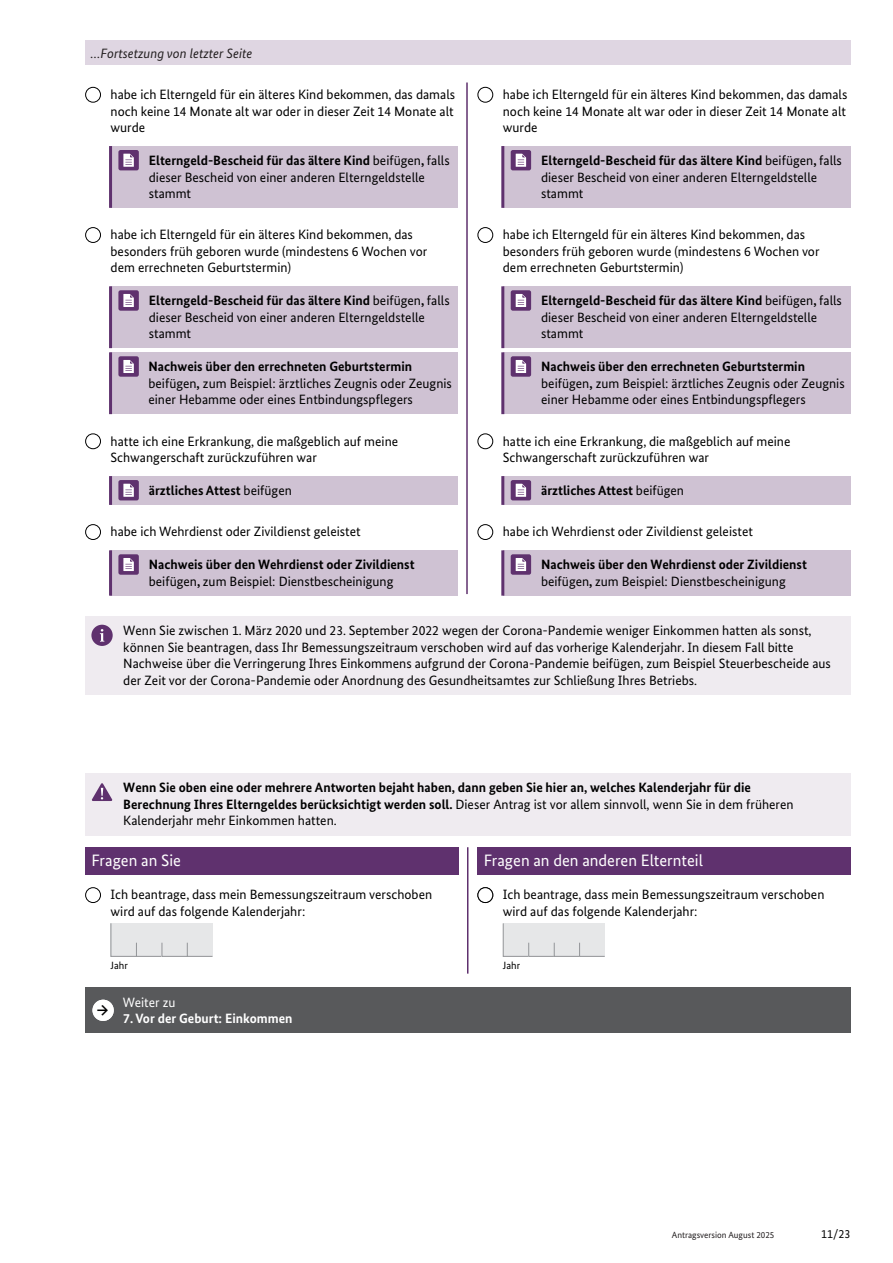
<style>
.page{position:relative;width:893px;height:1263px;background:#fff}
.page>*{position:absolute;margin:0;border:0;box-sizing:border-box;transform-origin:0 0}
.t1{font:16.5px "Bundes Sans";color:#fff}
.t2{font:700 15px "Bundes Sans";color:#000}
.t3{font:13.5px/16.5px "Bundes Sans";color:#000}
.t4{font:700 13.5px/16.5px "Bundes Sans";color:#000}
.t5{font:italic 13.5px "Bundes Sans";color:#231f20}
.t6{font:700 13.5px "Bundes Sans";color:#fff}
.t7{font:13.5px "Bundes Sans";color:#fff}
.t8{font:12px "Bundes Sans";color:#000}
.t9{font:10.5px "Bundes Sans";color:#000}
.t10{font:9px "Bundes Sans";color:#231f20}
.s1{font-weight:700}
.s2{font-weight:400}
</style>
<div class="page">
<div style="left:111px;top:146px;width:347px;height:62px;background:#cfc2d3"></div>
<hr style="left:109px;top:146px;width:3px;height:62px;background:#5f316e">
<div style="left:111px;top:286px;width:347px;height:62px;background:#cfc2d3"></div>
<hr style="left:109px;top:286px;width:3px;height:62px;background:#5f316e">
<div style="left:111px;top:352px;width:347px;height:62px;background:#cfc2d3"></div>
<hr style="left:109px;top:352px;width:3px;height:62px;background:#5f316e">
<div style="left:111px;top:476px;width:347px;height:29px;background:#cfc2d3"></div>
<hr style="left:109px;top:476px;width:3px;height:29px;background:#5f316e">
<div style="left:111px;top:550px;width:347px;height:46px;background:#cfc2d3"></div>
<hr style="left:109px;top:550px;width:3px;height:46px;background:#5f316e">
<div style="left:85px;top:87px;width:16px;height:16px;border:1px solid #000;border-radius:50%"></div>
<div style="left:118px;top:150px;width:21px;height:20px;background:#5f316e;border-radius:2px"></div>
<svg style="left:123px;top:154px;width:11px;height:13px"></svg>
<div style="left:85px;top:227px;width:16px;height:16px;border:1px solid #000;border-radius:50%"></div>
<div style="left:118px;top:290px;width:21px;height:21px;background:#5f316e;border-radius:2px"></div>
<svg style="left:123px;top:294px;width:11px;height:13px"></svg>
<div style="left:118px;top:356px;width:21px;height:21px;background:#5f316e;border-radius:2px"></div>
<svg style="left:123px;top:360px;width:11px;height:13px"></svg>
<div style="left:85px;top:433px;width:16px;height:16px;border:1px solid #000;border-radius:50%"></div>
<div style="left:118px;top:480px;width:21px;height:20px;background:#5f316e;border-radius:2px"></div>
<svg style="left:123px;top:484px;width:11px;height:13px"></svg>
<div style="left:85px;top:524px;width:16px;height:16px;border:1px solid #000;border-radius:50%"></div>
<div style="left:118px;top:554px;width:21px;height:21px;background:#5f316e;border-radius:2px"></div>
<svg style="left:123px;top:558px;width:11px;height:13px"></svg>
<div style="left:503px;top:146px;width:347px;height:62px;background:#cfc2d3"></div>
<hr style="left:501px;top:146px;width:3px;height:62px;background:#5f316e">
<div style="left:503px;top:286px;width:347px;height:62px;background:#cfc2d3"></div>
<hr style="left:501px;top:286px;width:3px;height:62px;background:#5f316e">
<div style="left:503px;top:352px;width:347px;height:62px;background:#cfc2d3"></div>
<hr style="left:501px;top:352px;width:3px;height:62px;background:#5f316e">
<div style="left:503px;top:476px;width:347px;height:29px;background:#cfc2d3"></div>
<hr style="left:501px;top:476px;width:3px;height:29px;background:#5f316e">
<div style="left:503px;top:550px;width:347px;height:46px;background:#cfc2d3"></div>
<hr style="left:501px;top:550px;width:3px;height:46px;background:#5f316e">
<div style="left:477px;top:87px;width:16px;height:16px;border:1px solid #000;border-radius:50%"></div>
<svg style="left:511px;top:150px;width:20px;height:20px"></svg>
<svg style="left:516px;top:154px;width:10px;height:13px"></svg>
<div style="left:477px;top:227px;width:16px;height:16px;border:1px solid #000;border-radius:50%"></div>
<div style="left:511px;top:290px;width:20px;height:21px;background:#5f316e;border-radius:2px"></div>
<svg style="left:516px;top:294px;width:10px;height:13px"></svg>
<div style="left:511px;top:356px;width:20px;height:21px;background:#5f316e;border-radius:2px"></div>
<svg style="left:516px;top:360px;width:10px;height:13px"></svg>
<div style="left:477px;top:433px;width:16px;height:16px;border:1px solid #000;border-radius:50%"></div>
<div style="left:511px;top:480px;width:20px;height:20px;background:#5f316e;border-radius:2px"></div>
<svg style="left:516px;top:484px;width:10px;height:13px"></svg>
<div style="left:477px;top:524px;width:16px;height:16px;border:1px solid #000;border-radius:50%"></div>
<div style="left:511px;top:554px;width:20px;height:21px;background:#5f316e;border-radius:2px"></div>
<svg style="left:516px;top:558px;width:10px;height:13px"></svg>
<div style="left:85px;top:616px;width:765px;height:79px;background:#efebf0"></div>
<div style="left:85px;top:773px;width:765px;height:62px;background:#efebf0"></div>
<div style="left:91px;top:625px;width:22px;height:21px;background:#5f316e;border-radius:50%"></div>
<svg style="left:100px;top:629px;width:4px;height:13px"></svg>
<svg style="left:92px;top:783px;width:20px;height:18px"></svg>
<div style="left:85px;top:847px;width:373px;height:27px;background:#5f316e"></div>
<div style="left:85px;top:887px;width:16px;height:16px;border:1px solid #000;border-radius:50%"></div>
<svg style="left:110px;top:923px;width:103px;height:34px;background:#e1e2e3"></svg>
<div style="left:477px;top:847px;width:373px;height:27px;background:#5f316e"></div>
<hr style="left:467px;top:847px;width:1px;height:127px;background:#5f316e">
<div style="left:477px;top:887px;width:16px;height:16px;border:1px solid #000;border-radius:50%"></div>
<svg style="left:502px;top:923px;width:103px;height:34px;background:#e1e3e4"></svg>
<div style="left:85px;top:988px;width:765px;height:45px;background:#58595b"></div>
<div style="left:92px;top:1000px;width:22px;height:21px;background:#fff;border-radius:50%"></div>
<hr style="left:466px;top:83px;width:2px;height:511px;background:#5f316e">
<div style="left:85px;top:41px;width:765px;height:24px;background:#dfd6e2"></div>
<p class="t5" style="left:91px;top:45px;width:163px">…Fortsetzung von letzter Seite</p>
<p class="t3" style="left:111px;top:86px;width:346px;text-align:justify">habe ich Elterngeld für ein älteres Kind bekommen, das damals noch keine 14 Monate alt war oder in dieser Zeit 14 Monate alt wurde</p>
<p class="t3" style="left:149px;top:152px;width:302px"><span class="s1">Elterngeld-Bescheid für das ältere Kind</span> beifügen<span class="s1">,</span> falls dieser Bescheid von einer anderen Elterngeldstelle stammt</p>
<p class="t3" style="left:111px;top:226px;width:318px">habe ich Elterngeld für ein älteres Kind bekommen, das besonders früh geboren wurde (mindestens 6 Wochen vor dem errechneten Geburtstermin)</p>
<p class="t3" style="left:149px;top:292px;width:302px"><span class="s1">Elterngeld-Bescheid für das ältere Kind</span> beifügen<span class="s1">,</span> falls dieser Bescheid von einer anderen Elterngeldstelle stammt</p>
<p class="t3" style="left:148px;top:358px;width:305px"><span class="s1">Nachweis über den errechneten Geburtstermin </span>beifügen<span class="s1">,</span> zum Beispiel: ärztliches Zeugnis oder Zeugnis einer Hebamme oder eines Entbindungspflegers</p>
<p class="t3" style="left:111px;top:432px;width:289px">hatte ich eine Erkrankung, die maßgeblich auf meine<br>Schwangerschaft zurückzuführen war</p>
<p class="t4" style="left:149px;top:482px;width:145px">ärztliches Attest <span class="s2">beifügen</span></p>
<p class="t3" style="left:111px;top:523px;width:252px">habe ich Wehrdienst oder Zivildienst geleistet</p>
<p class="t4" style="left:149px;top:556px;width:267px">Nachweis über den Wehrdienst oder Zivildienst <span class="s2">beifügen</span>, <span class="s2">zum Beispiel: Dienstbescheinigung</span></p>
<p class="t3" style="left:503px;top:86px;width:346px;text-align:justify">habe ich Elterngeld für ein älteres Kind bekommen, das damals noch keine 14 Monate alt war oder in dieser Zeit 14 Monate alt wurde</p>
<p class="t3" style="left:541px;top:152px;width:302px"><span class="s1">Elterngeld-Bescheid für das ältere Kind</span> beifügen<span class="s1">,</span> falls dieser Bescheid von einer anderen Elterngeldstelle stammt</p>
<p class="t3" style="left:503px;top:226px;width:318px">habe ich Elterngeld für ein älteres Kind bekommen, das besonders früh geboren wurde (mindestens 6 Wochen vor dem errechneten Geburtstermin)</p>
<p class="t3" style="left:541px;top:292px;width:302px"><span class="s1">Elterngeld-Bescheid für das ältere Kind</span> beifügen<span class="s1">,</span> falls dieser Bescheid von einer anderen Elterngeldstelle stammt</p>
<p class="t3" style="left:541px;top:358px;width:305px"><span class="s1">Nachweis über den errechneten Geburtstermin </span>beifügen<span class="s1">,</span> zum Beispiel: ärztliches Zeugnis oder Zeugnis einer Hebamme oder eines Entbindungspflegers</p>
<p class="t3" style="left:503px;top:432px;width:289px">hatte ich eine Erkrankung, die maßgeblich auf meine<br>Schwangerschaft zurückzuführen war</p>
<p class="t4" style="left:541px;top:482px;width:145px">ärztliches Attest <span class="s2">beifügen</span></p>
<p class="t3" style="left:503px;top:523px;width:252px">habe ich Wehrdienst oder Zivildienst geleistet</p>
<p class="t4" style="left:541px;top:556px;width:267px">Nachweis über den Wehrdienst oder Zivildienst <span class="s2">beifügen</span>, <span class="s2">zum Beispiel: Dienstbescheinigung</span></p>
<p class="t3" style="left:123px;top:622px;width:709px">Wenn Sie zwischen 1. März 2020 und 23. September 2022 wegen der Corona-Pandemie weniger Einkommen hatten als sonst, können Sie beantragen, dass Ihr Bemessungszeitraum verschoben wird auf das vorherige Kalenderjahr. In diesem Fall bitte Nachweise über die Verringerung Ihres Einkommens aufgrund der Corona-Pandemie beifügen, zum Beispiel Steuerbescheide aus der Zeit vor der Corona-Pandemie oder Anordnung des Gesundheitsamtes zur Schließung Ihres Betriebs.</p>
<p class="t4" style="left:123px;top:779px;width:672px">Wenn Sie oben eine oder mehrere Antworten bejaht haben, dann geben Sie hier an, welches Kalenderjahr für die<br>Berechnung Ihres Elterngeldes berücksichtigt werden soll. <span class="s2">Dieser Antrag ist vor allem sinnvoll, wenn Sie in dem früheren<br>Kalenderjahr mehr Einkommen hatten.</span></p>
<p class="t1" style="left:91px;top:851px;width:91px">Fragen an Sie</p>
<p class="t3" style="left:111px;top:886px;width:323px">Ich beantrage, dass mein Bemessungszeitraum verschoben wird auf das folgende Kalenderjahr:</p>
<p class="t1" style="left:484px;top:851px;width:221px">Fragen an den anderen Elternteil</p>
<p class="t3" style="left:503px;top:886px;width:323px">Ich beantrage, dass mein Bemessungszeitraum verschoben wird auf das folgende Kalenderjahr:</p>
<p class="t9" style="left:111px;top:959px;width:19px">Jahr</p>
<p class="t2" style="left:97px;top:1001px;width:14px">→</p>
<p class="t7" style="left:123px;top:994px;width:54px">Weiter zu</p>
<p class="t6" style="left:123px;top:1010px;width:171px">7. Vor der Geburt: Einkommen</p>
<p class="t9" style="left:503px;top:959px;width:19px">Jahr</p>
<p class="t10" style="left:672px;top:1229px;width:104px">Antragsversion August 2025</p>
<p class="t8" style="left:821px;top:1226px;width:31px">11/23</p>
</div>
